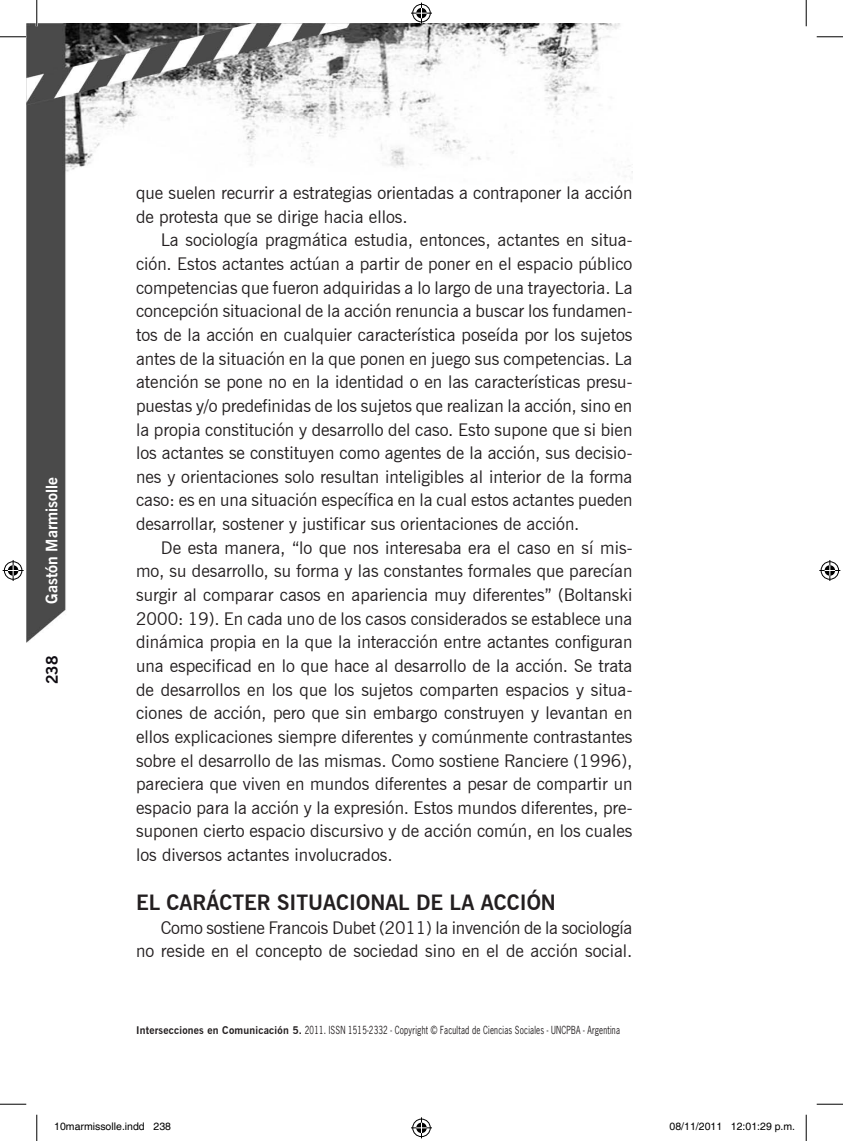
<style>
.page{position:relative;width:843px;height:1141px;background:#fff}
.page>*{position:absolute;margin:0;border:0;box-sizing:border-box;transform-origin:0 0}
.t1{font:700 21px "News Gothic BT";color:#231f20}
.t2{font:17.5px/23.6px "News Gothic BT";color:#231f20;text-align:justify}
.t3{font:700 15.75px "News Gothic BT";color:#fff}
.t4{font:700 15.75px "News Gothic BT";color:#0e0b11}
.t5{font:10.5px "News Gothic Cn";letter-spacing:.02em;color:#231f20}
.t6{font:10.5px "Helvetica";color:#000}
.s1{font-family:"News Gothic BT";font-weight:700}
</style>
<div class="page">
<img style="left:27px;top:24px;width:603px;height:618px">
<hr style="left:36px;top:0;width:2px;height:26px;background:#fff">
<svg style="left:0;top:36px;width:26px;height:1px"></svg>
<svg style="left:816px;top:36px;width:26px;height:1px"></svg>
<svg style="left:0;top:1103px;width:26px;height:1px"></svg>
<svg style="left:816px;top:1103px;width:26px;height:1px"></svg>
<svg style="left:36px;top:0;width:1px;height:26px"></svg>
<svg style="left:36px;top:1114px;width:1px;height:26px"></svg>
<svg style="left:805px;top:0;width:1px;height:26px"></svg>
<svg style="left:805px;top:1114px;width:1px;height:26px"></svg>
<svg style="left:411px;top:3px;width:21px;height:21px"></svg>
<svg style="left:411px;top:1117px;width:21px;height:20px"></svg>
<svg style="left:3px;top:560px;width:21px;height:21px"></svg>
<svg style="left:819px;top:560px;width:21px;height:21px"></svg>
<p class="t3" style="left:42px;top:603px;width:128px;rotate:-90deg">Gastón Marmisolle</p>
<p class="t4" style="left:42px;top:684px;width:31px;rotate:-90deg">238</p>
<p class="t2" style="left:136px;top:181px;width:498px">que suelen recurrir a estrategias orientadas a contraponer la acción de protesta que se dirige hacia ellos.</p>
<p class="t2" style="left:136px;top:228px;width:498px;text-indent:25px">La sociología pragmática estudia, entonces, actantes en situa&shy;ción. Estos actantes actúan a partir de poner en el espacio público competencias que fueron adquiridas a lo largo de una trayectoria. La concepción situacional de la acción renuncia a buscar los fundamen&shy;tos de la acción en cualquier característica poseída por los sujetos antes de la situación en la que ponen en juego sus competencias. La atención se pone no en la identidad o en las características presu&shy;puestas y/o predefinidas de los sujetos que realizan la acción, sino en la propia constitución y desarrollo del caso. Esto supone que si bien los actantes se constituyen como agentes de la acción, sus decisio&shy;nes y orientaciones solo resultan inteligibles al interior de la forma caso: es en una situación específica en la cual estos actantes pueden desarrollar, sostener y justificar sus orientaciones de acción.</p>
<p class="t2" style="left:136px;top:535px;width:498px;text-indent:25px">De esta manera, “lo que nos interesaba era el caso en sí mis&shy;mo, su desarrollo, su forma y las constantes formales que parecían surgir al comparar casos en apariencia muy diferentes” (Boltanski 2000: 19). En cada uno de los casos considerados se establece una dinámica propia en la que la interacción entre actantes configuran una especificad en lo que hace al desarrollo de la acción. Se trata de desarrollos en los que los sujetos comparten espacios y situa&shy;ciones de acción, pero que sin embargo construyen y levantan en ellos explicaciones siempre diferentes y comúnmente contrastantes sobre el desarrollo de las mismas. Como sostiene Ranciere (1996), pareciera que viven en mundos diferentes a pesar de compartir un espacio para la acción y la expresión. Estos mundos diferentes, pre&shy;suponen cierto espacio discursivo y de acción común, en los cuales los diversos actantes involucrados.</p>
<p class="t1" style="left:136px;top:889px;width:421px">EL CARÁCTER SITUACIONAL DE LA ACCIÓN</p>
<p class="t2" style="left:136px;top:915px;width:498px;text-align:right">Como sostiene Francois Dubet (2011) la invención de la sociología<br>no reside en el concepto de sociedad sino en el de acción social.</p>
<p class="t5" style="left:136px;top:1022px;width:485px"><span class="s1">Intersecciones en Comunicación 5.</span> 2011. ISSN 1515-2332 - Copyright © Facultad de Ciencias Sociales - UNCPBA - Argentina</p>
<p class="t6" style="left:54px;top:1120px;width:118px">10marmissolle.indd 238</p>
<p class="t6" style="left:669px;top:1120px;width:127px">08/11/2011 12:01:29 p.m.</p>
</div>
